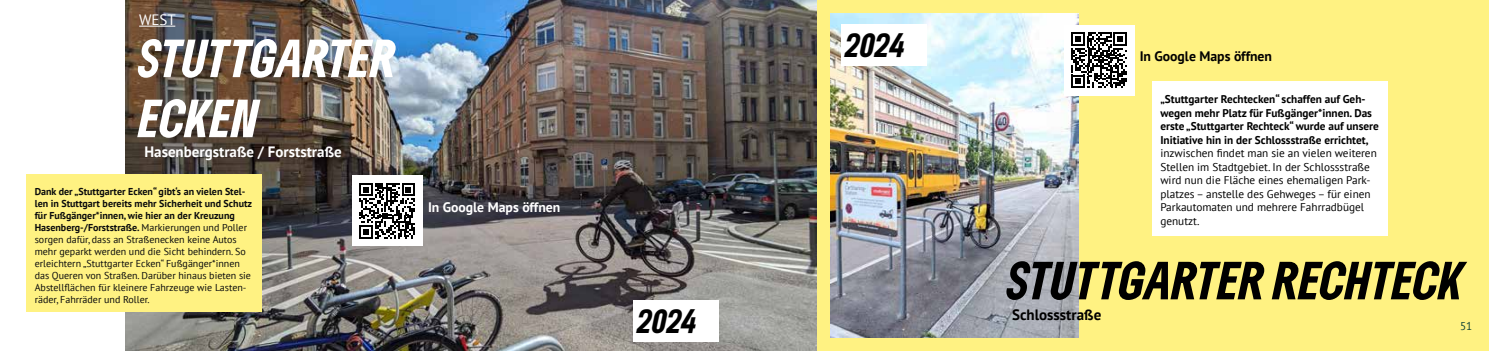
<style>
.page{position:relative;width:1489px;height:351px;background:#fff}
.page>*{position:absolute;margin:0;border:0;box-sizing:border-box;transform-origin:0 0}
.t1{font:italic 900 condensed 50px "Gruene Type";color:#000}
.t2{font:italic 900 condensed 50px/60px "Gruene Type";color:#fff}
.t3{font:italic 900 condensed 31.25px "Gruene Type";letter-spacing:-.01em;color:#000}
.t4{font:700 15px "PT Sans";color:#fff}
.t5{font:700 15px "PT Sans";color:#000}
.t6{font:15px "PT Sans";color:#fff}
.t7{font:700 13.75px "PT Sans";color:#fff}
.t8{font:700 13.75px "PT Sans";color:#000}
.t9{font:11.25px/13.5px "PT Sans";color:#000}
.t10{font:700 11.25px/13.5px "PT Sans";color:#000}
.t11{font:11.25px "PT Sans";color:#0e4235}
.t12{font:10px/12px "PT Sans";color:#090a0c}
.s1{font-weight:700}
</style>
<div class="page">
<div style="left:733px;top:0;width:755px;height:351px;background:#fff282"></div>
<img style="left:125px;top:0;width:691px;height:351px">
<div style="left:27px;top:174px;width:235px;height:138px;background:#fff282"></div>
<div style="left:633px;top:300px;width:85px;height:41px;background:#fff"></div>
<hr style="left:139px;top:26px;width:36px;height:1px;background:#fff">
<div style="left:352px;top:175px;width:71px;height:71px;background:#fff"></div>
<svg style="left:359px;top:183px;width:56px;height:55px"></svg>
<img style="left:830px;top:13px;width:248px;height:325px">
<div style="left:1152px;top:81px;width:235px;height:155px;background:#fff"></div>
<div style="left:841px;top:25px;width:85px;height:41px;background:#fff"></div>
<div style="left:1063px;top:25px;width:71px;height:71px;background:#fff"></div>
<svg style="left:1071px;top:32px;width:55px;height:56px"></svg>
<h3 class="t6" style="left:139px;top:10px;width:38px">WEST</h3>
<h1 class="t2" style="left:139px;top:27px;width:258px">STUTTGARTER<br>ECKEN</h1>
<h3 class="t4" style="left:144px;top:142px;width:199px">Hasenbergstraße / Forststraße</h3>
<p class="t12" style="left:35px;top:185px;width:219px"><span class="s1">Dank der „Stuttgarter Ecken“ gibt‘s an vielen Stel&shy;len in Stuttgart bereits mehr Sicherheit und Schutz für Fußgänger*innen, wie hier an der Kreuzung Hasenberg-/Forststraße.</span> Markierungen und Poller sorgen dafür, dass an Straßenecken keine Autos mehr geparkt werden und die Sicht behindern. So erleichtern „Stuttgarter Ecken“ Fußgänger*innen das Queren von Straßen. Darüber hinaus bieten sie Abstellflächen für kleinere Fahrzeuge wie Lasten&shy;räder, Fahrräder und Roller.</p>
<h3 class="t7" style="left:428px;top:198px;width:134px">In Google Maps öffnen</h3>
<h2 class="t3" style="left:638px;top:300px;width:61px">2024</h2>
<h2 class="t3" style="left:846px;top:25px;width:61px">2024</h2>
<h3 class="t8" style="left:1139px;top:47px;width:134px">In Google Maps öffnen</h3>
<p class="t10" style="left:1160px;top:92px;width:220px">„Stuttgarter Rechtecken“ schaffen auf Geh&shy;wegen mehr Platz für Fußgänger*innen. Das erste „Stuttgarter Rechteck“ wurde auf unsere Initiative hin in der Schlossstraße errichtet,</p>
<p class="t9" style="left:1160px;top:146px;width:218px">inzwischen findet man sie an vielen weiteren Stellen im Stadtgebiet. In der Schlossstraße wird nun die Fläche eines ehemaligen Park&shy;platzes – anstelle des Gehweges – für einen Parkautomaten und mehrere Fahrradbügel genutzt.</p>
<h1 class="t1" style="left:1007px;top:247px;width:457px">STUTTGARTER RECHTECK</h1>
<h3 class="t5" style="left:1012px;top:305px;width:91px">Schlossstraße</h3>
<p class="t11" style="left:1459px;top:319px;width:14px">51</p>
</div>
